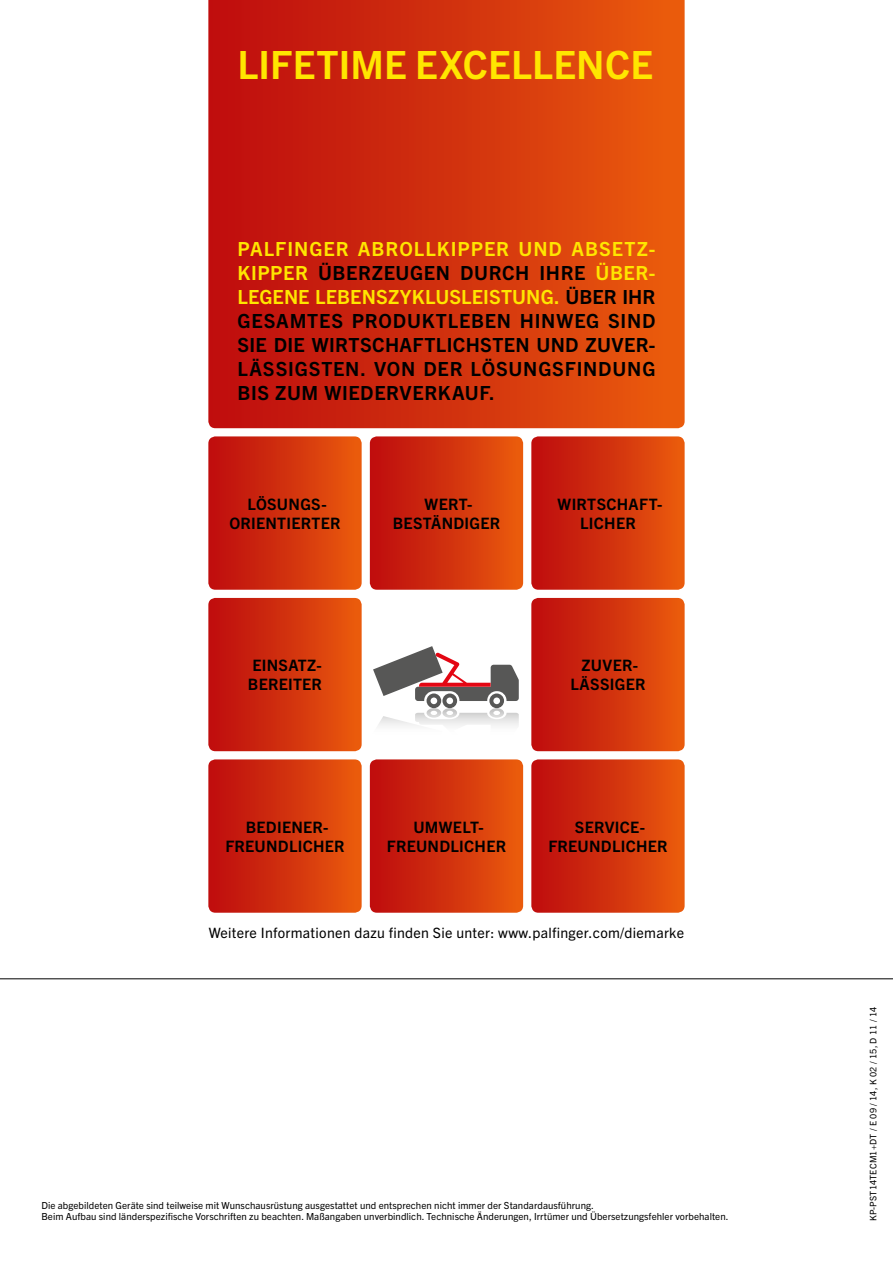
<style>
.page{position:relative;width:893px;height:1263px;background:#fff}
.page>*{position:absolute;margin:0;border:0;box-sizing:border-box;transform-origin:0 0}
.t1{font:700 39px "Trade Gothic Next LT Pro";letter-spacing:.005em;color:#ffe600}
.t2{font:700 19.5px/24px "Trade Gothic Next LT Pro";letter-spacing:.04em;color:#000;text-align:justify}
.t3{font:700 15.75px/18.9px "Trade Gothic Next LT Pro";letter-spacing:.015em;color:#000;text-align:center}
.t4{font:14.25px "Trade Gothic Next LT Pro";letter-spacing:.02em;color:#000}
.t5{font:9.75px/11.7px "Trade Gothic Next LT Pro";letter-spacing:.005em;color:#000}
.t6{font:9px "Trade Gothic Next LT Pro";letter-spacing:.02em;color:#000}
.s1{color:#ffe600}
</style>
<div class="page">
<div style="left:370px;top:759px;width:153px;height:154px;background:linear-gradient(to right,#bc0a0e,#e95a0d);border-radius:7px"></div>
<div style="left:370px;top:436px;width:153px;height:154px;background:linear-gradient(to right,#bc0a0e,#e95a0d);border-radius:7px"></div>
<div style="left:531px;top:598px;width:154px;height:153px;background:linear-gradient(to right,#bc0a0e,#e95a0d);border-radius:7px"></div>
<div style="left:531px;top:759px;width:154px;height:154px;background:linear-gradient(to right,#bc0a0e,#e95a0d);border-radius:7px"></div>
<div style="left:531px;top:436px;width:154px;height:154px;background:linear-gradient(to right,#bc0a0e,#e95a0d);border-radius:7px"></div>
<div style="left:208px;top:598px;width:154px;height:153px;background:linear-gradient(to right,#bc0a0e,#e95a0d);border-radius:7px"></div>
<div style="left:208px;top:759px;width:154px;height:154px;background:linear-gradient(to right,#bc0a0e,#e95a0d);border-radius:7px"></div>
<div style="left:208px;top:436px;width:154px;height:154px;background:linear-gradient(to right,#bc0a0e,#e95a0d);border-radius:7px"></div>
<svg style="left:208px;top:0;width:477px;height:428px;background:#d2320e"></svg>
<img style="left:378px;top:708px;width:141px;height:18px">
<svg style="left:373px;top:646px;width:146px;height:62px"></svg>
<hr style="left:0;top:978px;width:893px;height:1px;background:#000">
<h1 class="t1" style="left:237px;top:37px;width:417px">LIFETIME EXCELLENCE</h1>
<p class="t2" style="left:238px;top:235px;width:419px"><span class="s1">PALFINGER ABROLLKIPPER UND ABSETZ-KIPPER</span> ÜBERZEUGEN DURCH IHRE <span class="s1">ÜBER-LEGENE LEBENSZYKLUSLEISTUNG.</span> ÜBER IHR GESAMTES PRODUKTLEBEN HINWEG SIND SIE DIE WIRTSCHAFTLICHSTEN UND ZUVER-LÄSSIGSTEN. VON DER LÖSUNGSFINDUNG BIS ZUM WIEDERVERKAUF.</p>
<h3 class="t3" style="left:229px;top:493px;width:113px">LÖSUNGS-<br>ORIENTIERTER</h3>
<h3 class="t3" style="left:558px;top:493px;width:107px">WIRTSCHAFT-<br>LICHER</h3>
<h3 class="t3" style="left:393px;top:493px;width:109px">WERT-<br>BESTÄNDIGER</h3>
<h3 class="t3" style="left:248px;top:655px;width:76px;text-align:left">EINSATZ-<br>BEREITER</h3>
<h3 class="t3" style="left:570px;top:655px;width:77px">ZUVER-<br>LÄSSIGER</h3>
<h3 class="t3" style="left:225px;top:816px;width:121px">BEDIENER-<br>FREUNDLICHER</h3>
<h3 class="t3" style="left:548px;top:816px;width:121px">SERVICE-<br>FREUNDLICHER</h3>
<h3 class="t3" style="left:387px;top:816px;width:121px">UMWELT-<br>FREUNDLICHER</h3>
<h3 class="t4" style="left:209px;top:923px;width:477px">Weitere Informationen dazu finden Sie unter: www.palfinger.com/diemarke</h3>
<p class="t5" style="left:41px;top:1199px;width:689px">Die abgebildeten Geräte sind teilweise mit Wunschausrüstung ausgestattet und entsprechen nicht immer der Standardausführung.<br>Beim Aufbau sind länderspezifische Vorschriften zu beachten. Maßangaben unverbindlich. Technische Änderungen, Irrtümer und Übersetzungsfehler vorbehalten.</p>
<p class="t6" style="left:867px;top:1221px;width:216px;rotate:-90deg">KP-PST14TECM1+DT / E 09 / 14, K 02 / 15, D 11 / 14</p>
</div>
